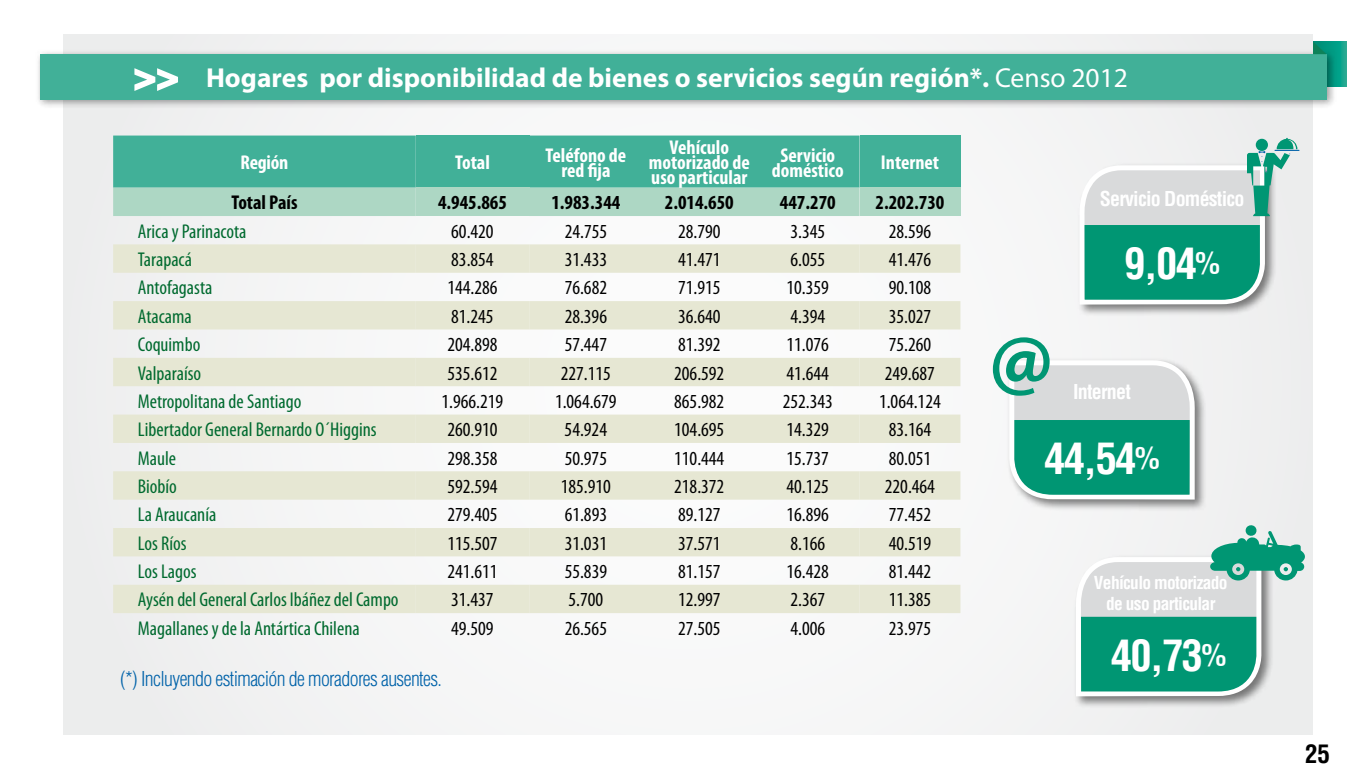
<style>
.page{position:relative;width:1347px;height:780px;background:#fff}
.page>*{position:absolute;margin:0;border:0;box-sizing:border-box;transform-origin:0 0}
.t1{font:700 condensed 42.5px "Helvetica";letter-spacing:-.04em;color:#fff}
.t2{font:700 27.5px "Myriad Pro";color:#fff}
.t3{font:700 condensed 25px "Helvetica";color:#000}
.t4{font:condensed 20px "Myriad Pro";color:#000}
.t5{font:condensed 20px "Myriad Pro";color:#006a2f}
.t6{font:700 condensed 20px/15px "Myriad Pro";color:#fff;text-align:center}
.t7{font:700 condensed 20px "Myriad Pro";color:#000}
.t8{font:300 condensed 20px "Helvetica";letter-spacing:-.03em;color:#0062a9}
.t9{font:700 condensed 20px "Helvetica";letter-spacing:-.04em;color:#fff}
.t10{font:700 condensed 17.5px/20.8px "Helvetica";letter-spacing:-.04em;color:#fff;text-align:center}
.s1{font-weight:400}
.s2{font-size:30px}
</style>
<div class="page">
<div style="left:64px;top:34px;width:1248px;height:700px;background:#f5f5f5"></div>
<div style="left:1076px;top:162px;width:201px;height:155px;background:#000;opacity:.5"></div>
<div style="left:1006px;top:357px;width:201px;height:155px;background:#000;opacity:.5"></div>
<div style="left:1073px;top:554px;width:200px;height:155px;background:#000;opacity:.5"></div>
<svg style="left:992px;top:337px;width:205px;height:165px"></svg>
<svg style="left:1073px;top:525px;width:231px;height:173px"></svg>
<svg style="left:1077px;top:138px;width:222px;height:169px"></svg>
<svg style="left:1326px;top:42px;width:20px;height:45px"></svg>
<div style="left:35px;top:49px;width:1301px;height:60px;background:#000;opacity:.4"></div>
<div style="left:40px;top:54px;width:1286px;height:45px;background:#41b098"></div>
<svg style="left:1313px;top:42px;width:13px;height:12px"></svg>
<svg style="left:134px;top:68px;width:44px;height:23px"></svg>
<div style="left:859px;top:135px;width:101px;height:53px;background:#41b098"></div>
<svg style="left:113px;top:135px;width:746px;height:81px;background:#64bca6"></svg>
<div style="left:416px;top:188px;width:113px;height:28px;background:#add7c4"></div>
<div style="left:859px;top:188px;width:101px;height:28px;background:#add7c4"></div>
<svg style="left:113px;top:244px;width:746px;height:369px;fill:#e6e7d3"></svg>
<svg style="left:416px;top:244px;width:113px;height:369px"></svg>
<svg style="left:859px;top:244px;width:101px;height:369px"></svg>
<h2 class="t2" style="left:206px;top:60px;width:923px">Hogares por disponibilidad de bienes o servicios según región*. <span class="s1">Censo 2012</span></h2>
<p class="t6" style="left:240px;top:154px;width:49px">Región</p>
<p class="t6" style="left:455px;top:154px;width:36px">Total</p>
<p class="t6" style="left:545px;top:147px;width:82px">Teléfono de red fija</p>
<p class="t6" style="left:649px;top:139px;width:102px">Vehículo motorizado de uso particular</p>
<p class="t6" style="left:772px;top:147px;width:73px">Servicio doméstico</p>
<p class="t6" style="left:881px;top:154px;width:60px">Internet</p>
<p class="t7" style="left:231px;top:190px;width:68px">Total País</p>
<p class="t7" style="left:438px;top:190px;width:70px">4.945.865</p>
<p class="t7" style="left:551px;top:190px;width:70px">1.983.344</p>
<p class="t7" style="left:665px;top:190px;width:70px">2.014.650</p>
<p class="t7" style="left:780px;top:190px;width:57px">447.270</p>
<p class="t7" style="left:875px;top:190px;width:70px">2.202.730</p>
<p class="t5" style="left:138px;top:219px;width:110px">Arica y Parinacota</p>
<p class="t4" style="left:451px;top:219px;width:44px">60.420</p>
<p class="t4" style="left:564px;top:219px;width:44px">24.755</p>
<p class="t4" style="left:678px;top:219px;width:44px">28.790</p>
<p class="t4" style="left:790px;top:219px;width:36px">3.345</p>
<p class="t4" style="left:888px;top:219px;width:44px">28.596</p>
<p class="t5" style="left:138px;top:247px;width:56px">Tarapacá</p>
<p class="t4" style="left:451px;top:247px;width:44px">83.854</p>
<p class="t4" style="left:564px;top:247px;width:44px">31.433</p>
<p class="t4" style="left:678px;top:247px;width:44px">41.471</p>
<p class="t4" style="left:790px;top:247px;width:36px">6.055</p>
<p class="t4" style="left:888px;top:247px;width:44px">41.476</p>
<p class="t5" style="left:138px;top:276px;width:76px">Antofagasta</p>
<p class="t4" style="left:447px;top:276px;width:52px">144.286</p>
<p class="t4" style="left:564px;top:276px;width:44px">76.682</p>
<p class="t4" style="left:678px;top:276px;width:44px">71.915</p>
<p class="t4" style="left:786px;top:276px;width:44px">10.359</p>
<p class="t4" style="left:888px;top:276px;width:44px">90.108</p>
<p class="t5" style="left:138px;top:304px;width:55px">Atacama</p>
<p class="t4" style="left:451px;top:304px;width:44px">81.245</p>
<p class="t4" style="left:564px;top:304px;width:44px">28.396</p>
<p class="t4" style="left:678px;top:304px;width:44px">36.640</p>
<p class="t4" style="left:790px;top:304px;width:36px">4.394</p>
<p class="t4" style="left:888px;top:304px;width:44px">35.027</p>
<p class="t5" style="left:138px;top:332px;width:64px">Coquimbo</p>
<p class="t4" style="left:447px;top:332px;width:52px">204.898</p>
<p class="t4" style="left:564px;top:332px;width:44px">57.447</p>
<p class="t4" style="left:678px;top:332px;width:44px">81.392</p>
<p class="t4" style="left:786px;top:332px;width:44px">11.076</p>
<p class="t4" style="left:888px;top:332px;width:44px">75.260</p>
<p class="t5" style="left:138px;top:361px;width:65px">Valparaíso</p>
<p class="t4" style="left:447px;top:361px;width:52px">535.612</p>
<p class="t4" style="left:561px;top:361px;width:52px">227.115</p>
<p class="t4" style="left:674px;top:361px;width:52px">206.592</p>
<p class="t4" style="left:786px;top:361px;width:44px">41.644</p>
<p class="t4" style="left:885px;top:361px;width:52px">249.687</p>
<p class="t5" style="left:138px;top:389px;width:165px">Metropolitana de Santiago</p>
<p class="t4" style="left:441px;top:389px;width:63px">1.966.219</p>
<p class="t4" style="left:555px;top:389px;width:63px">1.064.679</p>
<p class="t4" style="left:674px;top:389px;width:52px">865.982</p>
<p class="t4" style="left:782px;top:389px;width:52px">252.343</p>
<p class="t4" style="left:879px;top:389px;width:63px">1.064.124</p>
<p class="t5" style="left:138px;top:417px;width:240px">Libertador General Bernardo O´Higgins</p>
<p class="t4" style="left:447px;top:417px;width:52px">260.910</p>
<p class="t4" style="left:564px;top:417px;width:44px">54.924</p>
<p class="t4" style="left:674px;top:417px;width:52px">104.695</p>
<p class="t4" style="left:786px;top:417px;width:44px">14.329</p>
<p class="t4" style="left:888px;top:417px;width:44px">83.164</p>
<p class="t5" style="left:138px;top:446px;width:40px">Maule</p>
<p class="t4" style="left:447px;top:446px;width:52px">298.358</p>
<p class="t4" style="left:564px;top:446px;width:44px">50.975</p>
<p class="t4" style="left:674px;top:446px;width:52px">110.444</p>
<p class="t4" style="left:786px;top:446px;width:44px">15.737</p>
<p class="t4" style="left:888px;top:446px;width:44px">80.051</p>
<p class="t5" style="left:138px;top:474px;width:41px">Biobío</p>
<p class="t4" style="left:447px;top:474px;width:52px">592.594</p>
<p class="t4" style="left:561px;top:474px;width:52px">185.910</p>
<p class="t4" style="left:674px;top:474px;width:52px">218.372</p>
<p class="t4" style="left:786px;top:474px;width:44px">40.125</p>
<p class="t4" style="left:885px;top:474px;width:52px">220.464</p>
<p class="t5" style="left:138px;top:502px;width:80px">La Araucanía</p>
<p class="t4" style="left:447px;top:502px;width:52px">279.405</p>
<p class="t4" style="left:564px;top:502px;width:44px">61.893</p>
<p class="t4" style="left:678px;top:502px;width:44px">89.127</p>
<p class="t4" style="left:786px;top:502px;width:44px">16.896</p>
<p class="t4" style="left:888px;top:502px;width:44px">77.452</p>
<p class="t5" style="left:138px;top:531px;width:50px">Los Ríos</p>
<p class="t4" style="left:447px;top:531px;width:52px">115.507</p>
<p class="t4" style="left:564px;top:531px;width:44px">31.031</p>
<p class="t4" style="left:678px;top:531px;width:44px">37.571</p>
<p class="t4" style="left:790px;top:531px;width:36px">8.166</p>
<p class="t4" style="left:888px;top:531px;width:44px">40.519</p>
<p class="t5" style="left:138px;top:559px;width:60px">Los Lagos</p>
<p class="t4" style="left:447px;top:559px;width:52px">241.611</p>
<p class="t4" style="left:564px;top:559px;width:44px">55.839</p>
<p class="t4" style="left:678px;top:559px;width:44px">81.157</p>
<p class="t4" style="left:786px;top:559px;width:44px">16.428</p>
<p class="t4" style="left:888px;top:559px;width:44px">81.442</p>
<p class="t5" style="left:138px;top:587px;width:262px">Aysén del General Carlos Ibáñez del Campo</p>
<p class="t4" style="left:451px;top:587px;width:44px">31.437</p>
<p class="t4" style="left:568px;top:587px;width:36px">5.700</p>
<p class="t4" style="left:678px;top:587px;width:44px">12.997</p>
<p class="t4" style="left:790px;top:587px;width:36px">2.367</p>
<p class="t4" style="left:888px;top:587px;width:44px">11.385</p>
<p class="t5" style="left:138px;top:616px;width:223px">Magallanes y de la Antártica Chilena</p>
<p class="t4" style="left:451px;top:616px;width:44px">49.509</p>
<p class="t4" style="left:564px;top:616px;width:44px">26.565</p>
<p class="t4" style="left:678px;top:616px;width:44px">27.505</p>
<p class="t4" style="left:790px;top:616px;width:36px">4.006</p>
<p class="t4" style="left:888px;top:616px;width:44px">23.975</p>
<p class="t8" style="left:120px;top:667px;width:323px">(*) Incluyendo estimación de moradores ausentes.</p>
<p class="t9" style="left:1099px;top:186px;width:146px">Servicio Doméstico</p>
<h1 class="t1" style="left:1124px;top:237px;width:98px">9,04<span class="s2">%</span></h1>
<p class="t9" style="left:1073px;top:380px;width:59px">Internet</p>
<h1 class="t1" style="left:1044px;top:432px;width:117px">44,54<span class="s2">%</span></h1>
<p class="t10" style="left:1094px;top:572px;width:135px">Vehículo motorizado de uso particular</p>
<h1 class="t1" style="left:1110px;top:629px;width:117px">40,73<span class="s2">%</span></h1>
<p class="t3" style="left:1305px;top:739px;width:26px">25</p>
</div>
